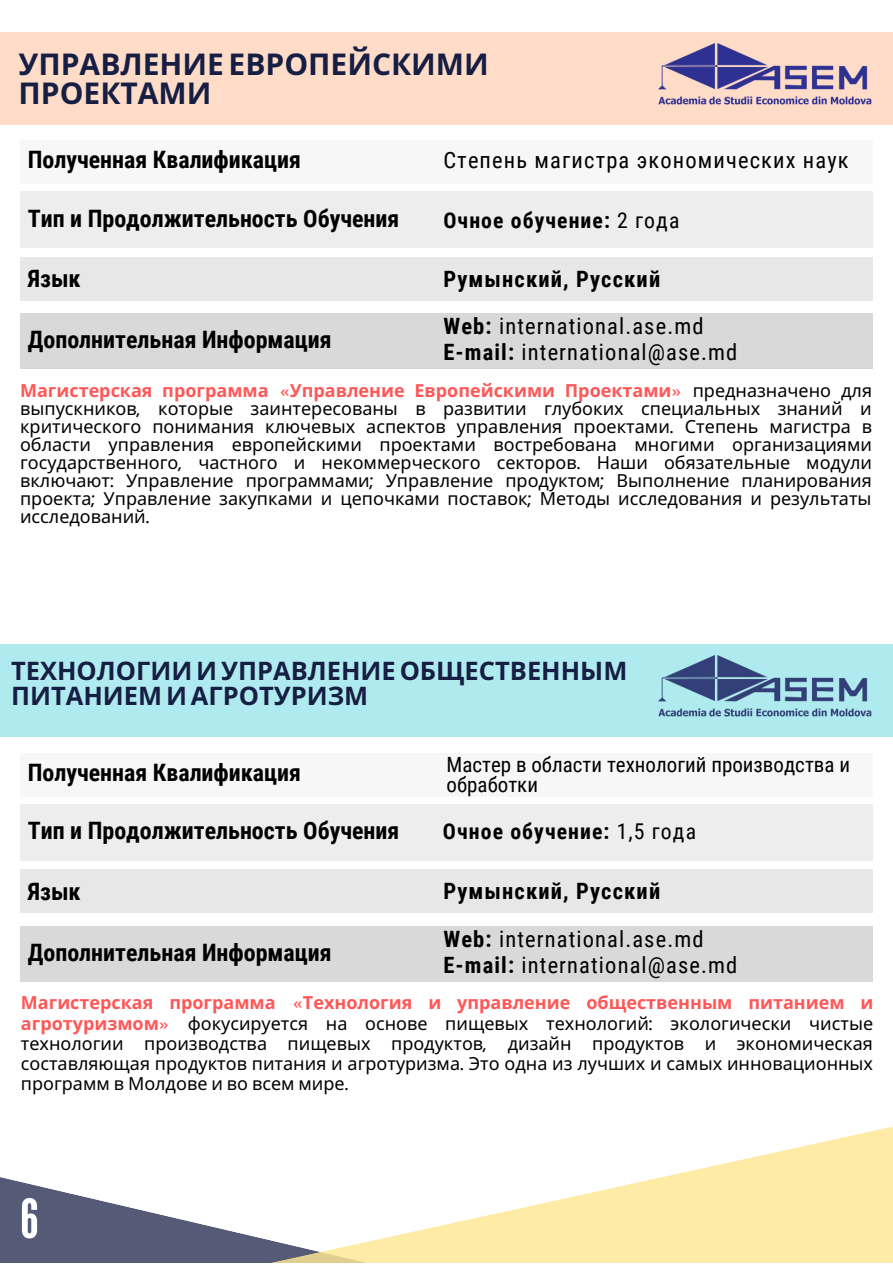
<style>
.page{position:relative;width:893px;height:1264px;background:#fff}
.page>*{position:absolute;margin:0;border:0;box-sizing:border-box;transform-origin:0 0}
.t1{font:53.85px "League Gothic";color:#fff}
.t2{font:700 30px/29.2px "Noto Sans";color:#161e44}
.t3{font:700 25.5px/24.8px "Noto Sans";color:#161e44}
.t4{font:700 24px "Roboto Condensed";color:#000}
.t5{font:22.5px "Roboto Condensed";letter-spacing:.05em;color:#000}
.t6{font:700 22.5px "Roboto Condensed";letter-spacing:.05em;color:#000}
.t7{font:700 21.75px "Roboto Condensed";letter-spacing:.05em;color:#000}
.t8{font:21px/20.2px "Roboto Condensed";color:#000}
.t9{font:18px/18px "Noto Sans";color:#000;text-align:justify}
.s1{font-weight:400}
.s2{font-weight:700}
.s3{font-weight:700;color:#ff5757}
.s4{font-family:"Aileron";font-weight:700;color:#ff5757}
.s5{font-family:"Aileron"}
</style>
<div class="page">
<div style="left:20px;top:140px;width:852px;height:44px;background:#f7f7f7"></div>
<div style="left:0;top:32px;width:892px;height:92px;background:#ffdcc7"></div>
<div style="left:20px;top:192px;width:852px;height:56px;background:#ededed"></div>
<div style="left:21px;top:257px;width:852px;height:43px;background:#e7e7e7"></div>
<div style="left:21px;top:314px;width:852px;height:55px;background:#d9d9d9"></div>
<svg style="left:0;top:1127px;width:892px;height:135px"></svg>
<div style="left:20px;top:752px;width:852px;height:44px;background:#f7f7f7"></div>
<div style="left:0;top:644px;width:892px;height:92px;background:#afebee"></div>
<div style="left:20px;top:804px;width:852px;height:56px;background:#ededed"></div>
<div style="left:21px;top:869px;width:852px;height:43px;background:#e7e7e7"></div>
<div style="left:21px;top:926px;width:852px;height:55px;background:#d9d9d9"></div>
<img style="left:658px;top:44px;width:213px;height:61px">
<img style="left:658px;top:656px;width:213px;height:61px">
<p class="t2" style="left:19px;top:49px;width:472px">УПРАВЛЕНИЕ ЕВРОПЕЙСКИМИ<br>ПРОЕКТАМИ</p>
<p class="t4" style="left:28px;top:146px;width:275px">Полученная Квалификация</p>
<p class="t4" style="left:28px;top:205px;width:373px">Тип и Продолжительность Обучения</p>
<p class="t4" style="left:28px;top:265px;width:54px">Язык</p>
<p class="t4" style="left:28px;top:326px;width:305px">Дополнительная Информация</p>
<p class="t5" style="left:443px;top:147px;width:407px">Степень магистра экономических наук</p>
<p class="t7" style="left:443px;top:208px;width:237px">Очное обучение: <span class="s1">2 года</span></p>
<p class="t6" style="left:443px;top:266px;width:218px">Румынский, Русский</p>
<p class="t5" style="left:443px;top:313px;width:262px"><span class="s2">Web:</span> international.ase.md</p>
<p class="t5" style="left:443px;top:339px;width:295px"><span class="s2">E-mail:</span> international@ase.md</p>
<p class="t9" style="left:20px;top:381px;width:853px"><span class="s3">Магистерская программа</span> <span class="s4">«</span><span class="s3">Управление Европейскими Проектами</span><span class="s4">»</span> предназначено для выпускников<span class="s5">,</span> которые заинтересованы в развитии глубоких специальных знаний и критического понимания ключевых аспектов управления проектами<span class="s5">.</span> Степень магистра в области управления европейскими проектами востребована многими организациями государственного<span class="s5">,</span> частного и некоммерческого секторов<span class="s5">.</span> Наши обязательные модули включают<span class="s5">:</span> Управление программами<span class="s5">;</span> Управление продуктом<span class="s5">;</span> Выполнение планирования проекта<span class="s5">;</span> Управление закупками и цепочками поставок<span class="s5">;</span> Методы исследования и результаты исследований<span class="s5">.</span></p>
<p class="t3" style="left:11px;top:657px;width:617px">ТЕХНОЛОГИИ И УПРАВЛЕНИЕОБЩЕСТВЕННЫМ<br>ПИТАНИЕМИ АГРОТУРИЗМ</p>
<p class="t4" style="left:28px;top:758px;width:275px">Полученная Квалификация</p>
<p class="t4" style="left:28px;top:817px;width:373px">Тип и Продолжительность Обучения</p>
<p class="t4" style="left:28px;top:877px;width:54px">Язык</p>
<p class="t4" style="left:28px;top:938px;width:305px">Дополнительная Информация</p>
<p class="t8" style="left:446px;top:754px;width:405px">Мастер в области технологий производства и обработки</p>
<p class="t7" style="left:443px;top:819px;width:255px">Очное обучение: <span class="s1">1,5 года</span></p>
<p class="t6" style="left:443px;top:878px;width:218px">Румынский, Русский</p>
<p class="t5" style="left:443px;top:925px;width:262px"><span class="s2">Web:</span> international.ase.md</p>
<p class="t5" style="left:443px;top:951px;width:295px"><span class="s2">E-mail:</span> international@ase.md</p>
<p class="t9" style="left:21px;top:992px;width:853px;line-height:20.2px"><span class="s3">Магистерская программа</span> <span class="s4">«</span><span class="s3">Технология и управление общественным питанием и агротуризмом</span><span class="s4">»</span> фокусируется на основе пищевых технологий<span class="s5">:</span> экологически чистые технологии производства пищевых продуктов<span class="s5">,</span> дизайн продуктов и экономическая составляющая продуктов питания и агротуризма<span class="s5">.</span> Это одна из лучших и самых инновационных программ в Молдове и во всем мире<span class="s5">.</span></p>
<p class="t1" style="left:20px;top:1187px;width:20px">6</p>
</div>
